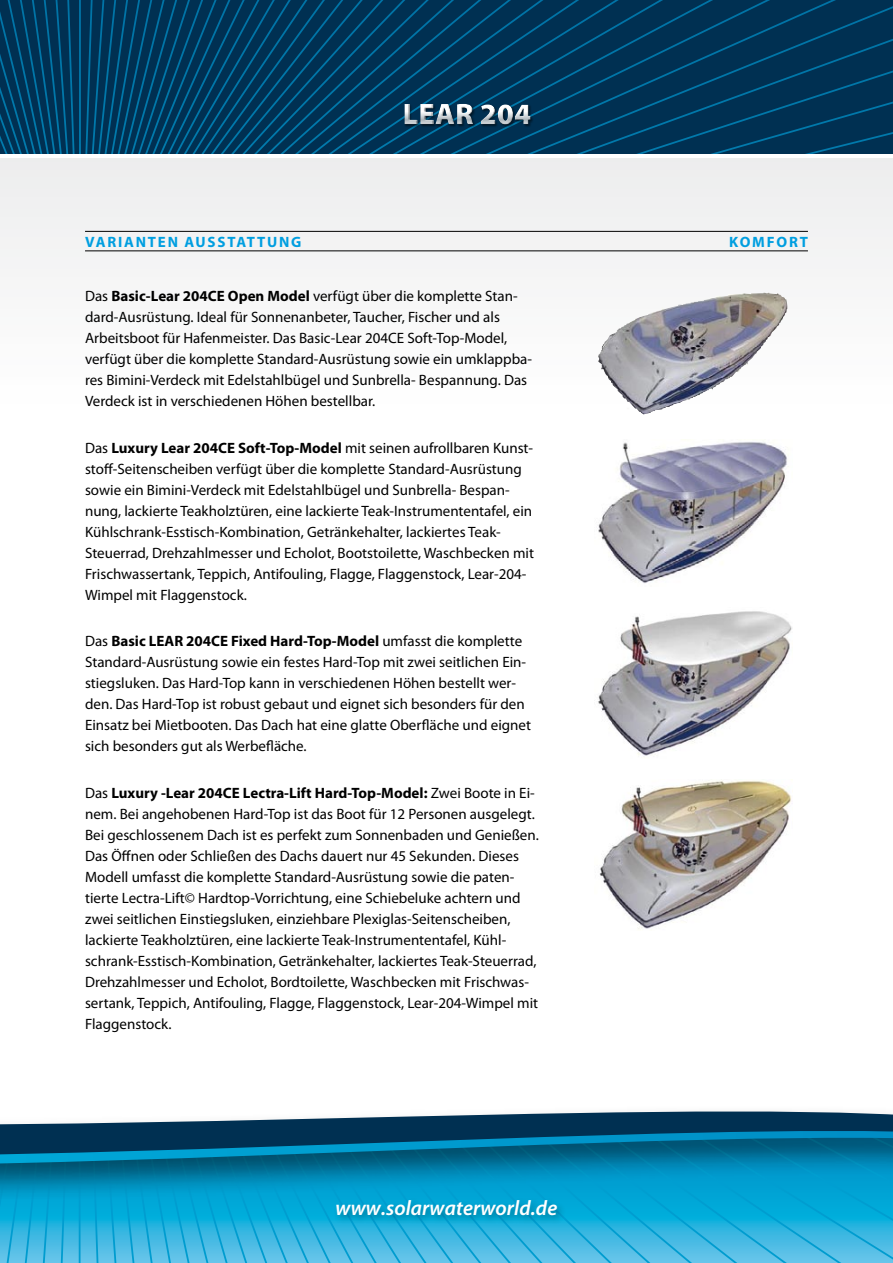
<style>
.page{position:relative;width:893px;height:1263px;background:#fff}
.page>*{position:absolute;margin:0;border:0;box-sizing:border-box;transform-origin:0 0}
.t1{font:900 30px "Myriad Pro";color:#fff}
.t2{font:italic 600 21px "Myriad Pro";color:#fff}
.t3{font:15px/21px "Myriad Pro";color:#000}
.t4{font:700 15px "Myriad Pro";letter-spacing:.12em;color:#009ee0}
.s1{font-weight:700}
</style>
<div class="page">
<div style="left:0;top:159px;width:893px;height:249px;background:#f5f5f5"></div>
<svg style="left:0;top:1199px;width:893px;height:64px;background:#2eb4df"></svg>
<div style="left:0;top:1044px;width:893px;height:155px;background:#000;opacity:.5"></div>
<svg style="left:0;top:1054px;width:893px;height:109px"></svg>
<svg style="left:0;top:0;width:893px;height:153px;background:#00385c"></svg>
<div style="left:404px;top:104px;width:130px;height:24px;background:#000;opacity:.5"></div>
<div style="left:404px;top:103px;width:127px;height:21px;background:#fff;opacity:.75"></div>
<div style="left:404px;top:104px;width:127px;height:21px;background:#000;opacity:.75"></div>
<div style="left:332px;top:1195px;width:234px;height:29px;background:#000;opacity:.3"></div>
<img style="left:598px;top:292px;width:189px;height:122px">
<img style="left:598px;top:439px;width:191px;height:144px">
<img style="left:598px;top:611px;width:194px;height:145px">
<img style="left:599px;top:780px;width:193px;height:149px">
<hr style="left:85px;top:231px;width:723px;height:1px;background:#000">
<hr style="left:85px;top:250px;width:723px;height:1px;background:#000">
<h1 class="t1" style="left:403px;top:97px;width:130px">LEAR 204</h1>
<p class="t4" style="left:85px;top:232px;width:122px">Varianten Ausstattu</p>
<p class="t4" style="left:279px;top:232px;width:19px">ng</p>
<p class="t4" style="left:729px;top:232px;width:78px">Komfort</p>
<p class="t3" style="left:85px;top:285px;width:448px">Das <span class="s1">Basic-Lear 204CE Open Model</span> verfügt über die komplette Stan&shy;dard-Ausrüstung. Ideal für Sonnenanbeter, Taucher, Fischer und als Arbeitsboot für Hafenmeister. Das Basic-Lear 204CE Soft-Top-Model, verfügt über die komplette Standard-Ausrüstung sowie ein umklappba&shy;res Bimini-Verdeck mit Edelstahlbügel und Sunbrella- Bespannung. Das Verdeck ist in verschiedenen Höhen bestellbar.</p>
<p class="t3" style="left:85px;top:437px;width:450px">Das <span class="s1">Luxury Lear 204CE Soft-Top-Model</span> mit seinen aufrollbaren Kunst&shy;stoff-Seitenscheiben verfügt über die komplette Standard-Ausrüstung sowie ein Bimini-Verdeck mit Edelstahlbügel und Sunbrella- Bespan&shy;nung, lackierte Teakholztüren, eine lackierte Teak-I nstrumententafel, ein Kühlschrank-Esstisch-Kombination, Getränkehalter, lackiertes Teak-Steuerrad, Drehzahlmesser und Echolot, Bootstoilette, Waschbecken mit Frischwassertank, Teppich, Antifouling, Flagge, Flaggenstock, Lear-204- Wimpel mit Flaggenstock.</p>
<p class="t3" style="left:85px;top:630px;width:447px">Das <span class="s1">Basic LEAR 204CE Fixed Hard-Top-Model</span> umfasst die komplette Standard-Ausrüstung sowie ein festes Hard-Top mit zwei seitlichen Ein&shy;stiegsluken. Das Hard-Top kann in verschiedenen Höhen bestellt wer&shy;den. Das Hard-Top ist robust gebaut und eignet sich besonders für den Einsatz bei Mietbooten. Das Dach hat eine glatte Oberfläche und eignet sich besonders gut als Werbefläche.</p>
<p class="t3" style="left:85px;top:782px;width:455px">Das <span class="s1">Luxury -Lear 204CE Lectra-Lift Hard-Top-Model:</span> Zwei Boote in Ei&shy;nem. Bei angehobenen Hard-Top ist das Boot für 12 Personen ausgelegt.<br>Bei geschlossenem Dach ist es perfekt zum Sonnenbaden und Genießen.<br>Das Öffnen oder Schließen des Dachs dauert nur 45 Sekunden. Dieses Modell umfasst die komplette Standard-Ausrüstung sowie die paten&shy;tierte Lectra-Lift© Hardtop-Vorrichtung, eine Schiebeluke achtern und zwei seitlichen Einstiegsluken, einziehbare Plexiglas-Seitenscheiben, lackierte Teakholztüren, eine lackierte Teak-I nstrumententafel, Kühl&shy;schrank-Esstisch-Kombination, Getränkehalter, lackiertes Teak-Steuerrad, Drehzahlmesser und Echolot, Bordtoilette, Waschbecken mit Frischwas&shy;sertank, Teppich, Antifouling, Flagge, Flaggenstock, Lear-204-Wimpel mit Flaggenstock.</p>
<h2 class="t2" style="left:336px;top:1194px;width:224px">www.solarwaterworld.de</h2>
</div>
